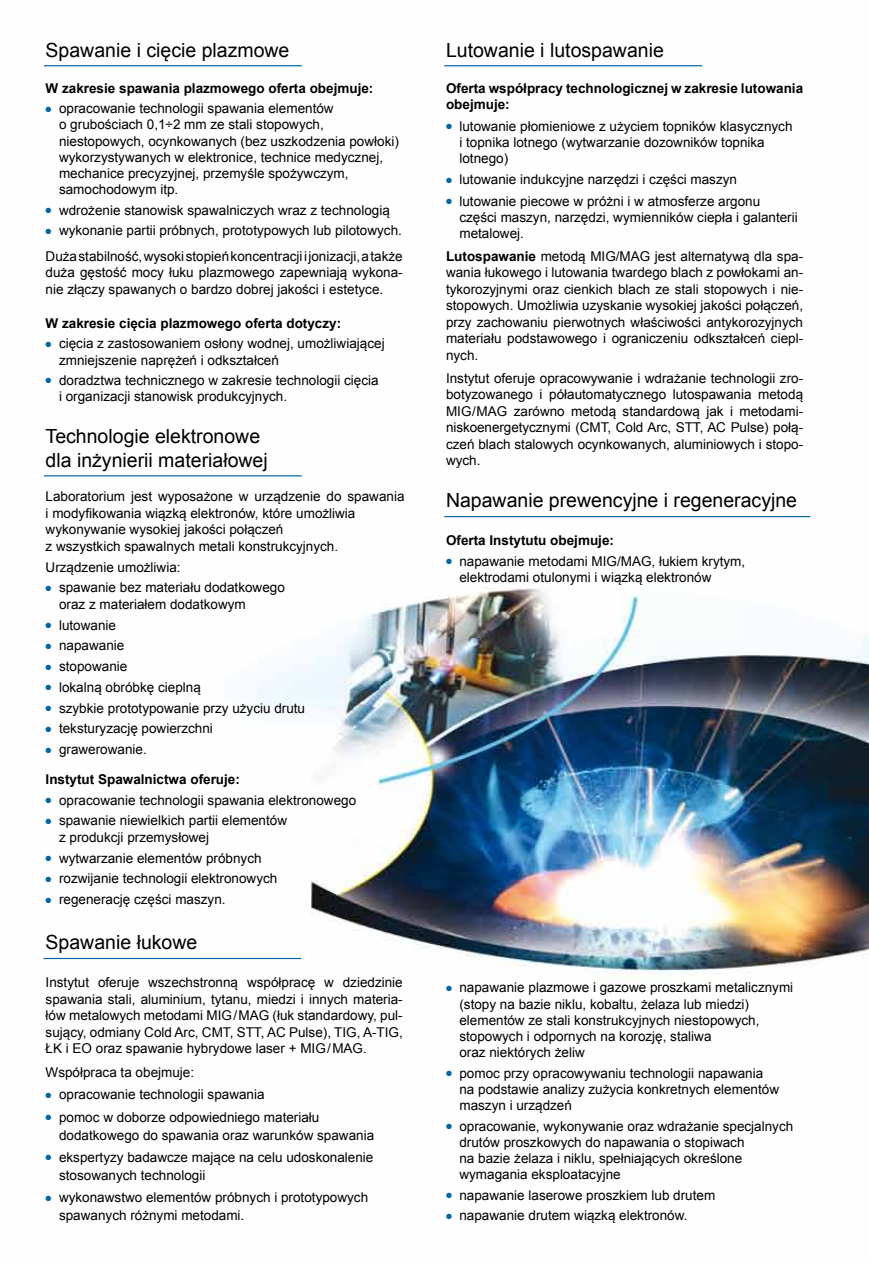
<style>
.page{position:relative;width:869px;height:1263px;background:#fff}
.page>*{position:absolute;margin:0;border:0;box-sizing:border-box;transform-origin:0 0}
.t1{font:19.5px/23.4px "Arial";color:#000}
.t2{font:13.5px/16.2px "Arial";color:#000}
.t3{font:700 13.5px/16.5px "Arial";color:#000}
.s1{color:#0065a3}
.s2{font-weight:700}
</style>
<div class="page">
<img style="left:43px;top:65px;width:826px;height:910px">
<hr style="left:44px;top:65px;width:258px;height:1px;background:#0065a3">
<hr style="left:444px;top:65px;width:258px;height:1px;background:#0065a3">
<hr style="left:44px;top:958px;width:257px;height:1px;background:#0065a3">
<hr style="left:444px;top:516px;width:366px;height:1px;background:#0065a3">
<hr style="left:44px;top:475px;width:258px;height:1px;background:#0065a3">
<p class="t1" style="left:46px;top:38px;width:245px">Spawanie i cięcie plazmowe</p>
<p class="t3" style="left:46px;top:80px;width:329px">W zakresie spawania plazmowego oferta obejmuje:</p>
<p class="t2" style="left:59px;top:100px;width:341px;text-indent:-13px"><span class="s1">●</span> opracowanie technologii spawania elementów<br>o grubościach 0,1÷2 mm ze stali stopowych, niestopowych, ocynkowanych (bez uszkodzenia powłoki) wykorzystywanych w elektronice, technice medycznej, mechanice precyzyjnej, przemyśle spożywczym, samochodowym itp.</p>
<p class="t2" style="left:46px;top:202px;width:346px"><span class="s1">●</span> wdrożenie stanowisk spawalniczych wraz z technologią</p>
<p class="t2" style="left:46px;top:218px;width:359px;line-height:25.5px"><span class="s1">●</span> wykonanie partii próbnych, prototypowych lub pilotowych.<br>Duża stabilność, wysoki stopień koncentracji i jonizacji, a także</p>
<p class="t2" style="left:46px;top:264px;width:359px">duża gęstość mocy łuku plazmowego zapewniają wykona&shy;nie złączy spawanych o bardzo dobrej jakości i estetyce.</p>
<p class="t3" style="left:46px;top:315px;width:297px">W zakresie cięcia plazmowego oferta dotyczy:</p>
<p class="t2" style="left:59px;top:336px;width:327px;text-indent:-13px"><span class="s1">●</span> cięcia z zastosowaniem osłony wodnej, umożliwiającej zmniejszenie naprężeń i odkształceń</p>
<p class="t2" style="left:59px;top:372px;width:321px;text-indent:-13px"><span class="s1">●</span> doradztwa technicznego w zakresie technologii cięcia i organizacji stanowisk produkcyjnych.</p>
<p class="t1" style="left:46px;top:425px;width:224px">Technologie elektronowe dla inżynierii materiałowej</p>
<p class="t2" style="left:46px;top:488px;width:360px">Laboratorium jest wyposażone w urządzenie do spawania i modyfikowania wiązką elektronów, które umożliwia wykonywanie wysokiej jakości połączeń<br>z wszystkich spawalnych metali konstrukcyjnych.</p>
<p class="t2" style="left:46px;top:559px;width:137px">Urządzenie umożliwia:</p>
<p class="t2" style="left:59px;top:579px;width:227px;text-indent:-13px"><span class="s1">●</span> spawanie bez materiału dodatkowego oraz z materiałem dodatkowym</p>
<p class="t2" style="left:46px;top:617px;width:72px"><span class="s1">●</span> lutowanie</p>
<p class="t2" style="left:46px;top:638px;width:80px"><span class="s1">●</span> napawanie</p>
<p class="t2" style="left:46px;top:658px;width:83px"><span class="s1">●</span> stopowanie</p>
<p class="t2" style="left:46px;top:679px;width:157px"><span class="s1">●</span> lokalną obróbkę cieplną</p>
<p class="t2" style="left:46px;top:700px;width:261px"><span class="s1">●</span> szybkie prototypowanie przy użyciu drutu</p>
<p class="t2" style="left:46px;top:721px;width:169px"><span class="s1">●</span> teksturyzację powierzchni</p>
<p class="t2" style="left:46px;top:741px;width:103px"><span class="s1">●</span> grawerowanie.</p>
<p class="t3" style="left:46px;top:771px;width:196px">Instytut Spawalnictwa oferuje:</p>
<p class="t2" style="left:46px;top:792px;width:312px"><span class="s1">●</span> opracowanie technologii spawania elektronowego</p>
<p class="t2" style="left:59px;top:812px;width:230px;text-indent:-13px"><span class="s1">●</span> spawanie niewielkich partii elementów z produkcji przemysłowej</p>
<p class="t2" style="left:46px;top:850px;width:218px"><span class="s1">●</span> wytwarzanie elementów próbnych</p>
<p class="t2" style="left:46px;top:871px;width:233px"><span class="s1">●</span> rozwijanie technologii elektronowych</p>
<p class="t2" style="left:46px;top:891px;width:181px"><span class="s1">●</span> regenerację części maszyn.</p>
<p class="t1" style="left:46px;top:931px;width:153px">Spawanie łukowe</p>
<p class="t2" style="left:46px;top:974px;width:359px;text-align:justify">Instytut oferuje wszechstronną współpracę w dziedzinie spawania stali, aluminium, tytanu, miedzi i innych materia&shy;łów metalowych metodami MIG/MAG (łuk standardowy, pul&shy;sujący, odmiany Cold Arc, CMT, STT, AC Pulse), TIG, A-TIG, ŁK i EO oraz spawanie hybrydowe laser + MIG/MAG.</p>
<p class="t2" style="left:46px;top:1064px;width:150px">Współpraca ta obejmuje:</p>
<p class="t2" style="left:46px;top:1086px;width:221px"><span class="s1">●</span> opracowanie technologii spawania</p>
<p class="t2" style="left:59px;top:1108px;width:317px;line-height:18px;text-indent:-13px"><span class="s1">●</span> pomoc w doborze odpowiedniego materiału dodatkowego do spawania oraz warunków spawania</p>
<p class="t2" style="left:59px;top:1148px;width:316px;line-height:18px;text-indent:-13px"><span class="s1">●</span> ekspertyzy badawcze mające na celu udoskonalenie stosowanych technologii</p>
<p class="t2" style="left:59px;top:1188px;width:311px;line-height:18px;text-indent:-13px"><span class="s1">●</span> wykonawstwo elementów próbnych i prototypowych spawanych różnymi metodami.</p>
<p class="t1" style="left:446px;top:38px;width:219px">Lutowanie i lutospawanie</p>
<p class="t3" style="left:446px;top:80px;width:359px">Oferta współpracy technologicznej w zakresie lutowania obejmuje:</p>
<p class="t2" style="left:459px;top:118px;width:335px;text-indent:-13px"><span class="s1">●</span> lutowanie płomieniowe z użyciem topników klasycznych i topnika lotnego (wytwarzanie dozowników topnika lotnego)</p>
<p class="t2" style="left:446px;top:172px;width:293px"><span class="s1">●</span> lutowanie indukcyjne narzędzi i części maszyn</p>
<p class="t2" style="left:459px;top:193px;width:340px;text-indent:-13px"><span class="s1">●</span> lutowanie piecowe w próżni i w atmosferze argonu części maszyn, narzędzi, wymienników ciepła i galanterii metalowej.</p>
<p class="t2" style="left:446px;top:248px;width:359px;text-align:justify"><span class="s2">Lutospawanie</span> metodą MIG/MAG jest alternatywą dla spa&shy;wania łukowego i lutowania twardego blach z powłokami an&shy;tykorozyjnymi oraz cienkich blach ze stali stopowych i nie&shy;stopowych. Umożliwia uzyskanie wysokiej jakości połączeń, przy zachowaniu pierwotnych właściwości antykorozyjnych materiału podstawowego i ograniczeniu odkształceń ciepl&shy;nych.</p>
<p class="t2" style="left:446px;top:370px;width:359px;text-align:justify">Instytut oferuje opracowywanie i wdrażanie technologii zro&shy;botyzowanego i półautomatycznego lutospawania metodą MIG/MAG zarówno metodą standardową jak i metodami&shy;niskoenergetycznymi (CMT, Cold Arc, STT, AC Pulse) połą&shy;czeń blach stalowych ocynkowanych, aluminiowych i stopo&shy;wych.</p>
<p class="t1" style="left:446px;top:489px;width:353px">Napawanie prewencyjne i regeneracyjne</p>
<p class="t3" style="left:446px;top:533px;width:170px">Oferta Instytutu obejmuje:</p>
<p class="t2" style="left:459px;top:553px;width:287px;text-indent:-13px"><span class="s1">●</span> napawanie metodami MIG/MAG, łukiem krytym, elektrodami otulonymi i wiązką elektronów</p>
<p class="t2" style="left:459px;top:980px;width:335px;text-indent:-13px"><span class="s1">●</span> napawanie plazmowe i gazowe proszkami metalicznymi (stopy na bazie niklu, kobaltu, żelaza lub miedzi) elementów ze stali konstrukcyjnych niestopowych, stopowych i odpornych na korozję, staliwa<br>oraz niektórych żeliw</p>
<p class="t2" style="left:459px;top:1065px;width:321px;text-indent:-13px"><span class="s1">●</span> pomoc przy opracowywaniu technologii napawania na podstawie analizy zużycia konkretnych elementów maszyn i urządzeń</p>
<p class="t2" style="left:459px;top:1118px;width:335px;text-indent:-13px"><span class="s1">●</span> opracowanie, wykonywanie oraz wdrażanie specjalnych drutów proszkowych do napawania o stopiwach<br>na bazie żelaza i niklu, spełniających określone wymagania eksploatacyjne</p>
<p class="t2" style="left:446px;top:1187px;width:271px"><span class="s1">●</span> napawanie laserowe proszkiem lub drutem</p>
<p class="t2" style="left:446px;top:1207px;width:243px"><span class="s1">●</span> napawanie drutem wiązką elektronów.</p>
</div>
